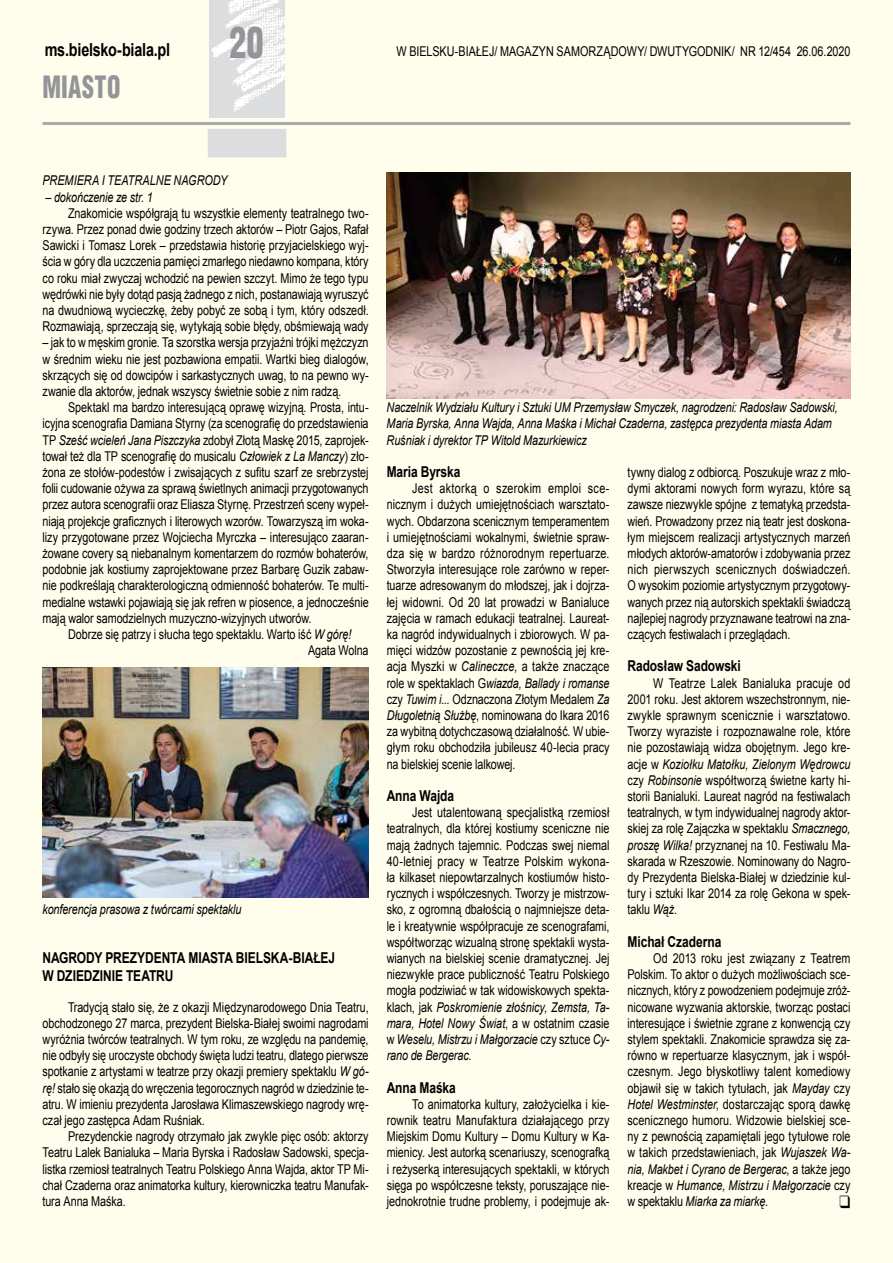
<style>
.page{position:relative;width:893px;height:1263px;background:#fffdec}
.page>*{position:absolute;margin:0;border:0;box-sizing:border-box;transform-origin:0 0}
.t1{font:900 42px "Switzerland Cond";color:#939598;scale:.8 1}
.t2{font:900 30px "Switzerland Cond";letter-spacing:.02em;color:#939598;scale:.8 1}
.t3{font:700 18px "Arial";letter-spacing:-.015em;color:#000;scale:.8 1}
.t4{font:700 15px/18px "Arial";letter-spacing:-.005em;color:#000;scale:.8 1}
.t5{font:13.5px/16.2px "Arial";letter-spacing:-.005em;color:#000;text-align:justify;scale:.8 1}
.t6{font:italic 13.5px/16.2px "Arial";letter-spacing:-.01em;color:#000;scale:.8 1}
.s1{font-style:italic}
</style>
<div class="page">
<hr style="left:43px;top:122px;width:807px;height:3px;background:#a7a9ac">
<img style="left:209px;top:0;width:76px;height:117px">
<div style="left:208px;top:129px;width:78px;height:28px;background:#dcddde"></div>
<img style="left:387px;top:172px;width:463px;height:227px">
<img style="left:43px;top:668px;width:326px;height:229px">
<h3 class="t3" style="left:45px;top:37px;width:158px">ms.bielsko-biala.pl</h3>
<h2 class="t2" style="left:43px;top:68px;width:99px">MIASTO</h2>
<h1 class="t1" style="left:229px;top:16px;width:44px">20</h1>
<p class="t5" style="left:396px;top:43px;width:569px">W BIELSKU-BIAŁEJ/ MAGAZYN SAMORZĄDOWY/ DWUTYGODNIK/ NR 12/454 26.06.2020</p>
<p class="t6" style="left:43px;top:172px;width:232px">PREMIERA I TEATRALNE NAGRODY</p>
<p class="t6" style="left:45px;top:189px;width:136px">– dokończenie ze str. 1</p>
<p class="t5" style="left:43px;top:205px;width:409px;text-indent:26px">Znakomicie współgrają tu wszystkie elementy teatralnego two&shy;rzywa. Przez ponad dwie godziny trzech aktorów – Piotr Gajos, Rafał Sawicki i Tomasz Lorek – przedstawia historię przyjacielskiego wyj&shy;ścia w góry dla uczczenia pamięci zmarłego niedawno kompana, który co roku miał zwyczaj wchodzić na pewien szczyt. Mimo że tego typu wędrówki nie były dotąd pasją żadnego z nich, postanawiają wyruszyć na dwudniową wycieczkę, żeby pobyć ze sobą i tym, który odszedł.<br>Rozmawiają, sprzeczają się, wytykają sobie błędy, obśmiewają wady</p>
<p class="t5" style="left:43px;top:334px;width:409px">– jak to w męskim gronie. Ta szorstka wersja przyjaźni trójki mężczyzn w średnim wieku nie jest pozbawiona empatii. Wartki bieg dialogów, skrzących się od dowcipów i sarkastycznych uwag, to na pewno wy&shy;zwanie dla aktorów, jednak wszyscy świetnie sobie z nim radzą.</p>
<p class="t5" style="left:43px;top:399px;width:409px;text-indent:26px">Spektakl ma bardzo interesującą oprawę wizyjną. Prosta, intu&shy;icyjna scenografia Damiana Styrny (za scenografię do przedstawienia TP <span class="s1">Sześć wcieleń Jana Piszczyka</span> zdobył Złotą Maskę 2015, zaprojek&shy;tował też dla TP scenografię do musicalu <span class="s1">Człowiek z La Manczy</span>) zło&shy;żona ze stołów-podestów i zwisających z sufitu szarf ze srebrzystej folii cudowanie ożywa za sprawą świetlnych animacji przygotowanych przez autora scenografii oraz Eliasza Styrnę. Przestrzeń sceny wypeł&shy;niają projekcje graficznych i literowych wzorów. Towarzyszą im woka&shy;lizy przygotowane przez Wojciecha Myrczka – interesująco zaaran&shy;żowane covery są niebanalnym komentarzem do rozmów bohaterów, podobnie jak kostiumy zaprojektowane przez Barbarę Guzik zabaw&shy;nie podkreślają charakterologiczną odmienność bohaterów. Te multi&shy;medialne wstawki pojawiają się jak refren w piosence, a jednocześnie mają walor samodzielnych muzyczno-wizyjnych utworów.</p>
<p class="t5" style="left:308px;top:626px;width:77px;text-indent:-240px">Dobrze się patrzy i słucha tego spektaklu. Warto iść <span class="s1">W górę!<br></span>Agata Wolna</p>
<p class="t6" style="left:43px;top:901px;width:250px">konferencja prasowa z twórcami spektaklu</p>
<p class="t4" style="left:43px;top:949px;width:367px">NAGRODY PREZYDENTA MIASTA BIELSKA-BIAŁEJ<br>W DZIEDZINIE TEATRU</p>
<p class="t5" style="left:43px;top:999px;width:409px;text-indent:26px">Tradycją stało się, że z okazji Międzynarodowego Dnia Teatru, obchodzonego 27 marca, prezydent Bielska-Białej swoimi nagrodami wyróżnia twórców teatralnych. W tym roku, ze względu na pandemię, nie odbyły się uroczyste obchody święta ludzi teatru, dlatego pierwsze spotkanie z artystami w teatrze przy okazji premiery spektaklu <span class="s1">W gó&shy;rę!</span> stało się okazją do wręczenia tegorocznych nagród w dziedzinie te&shy;atru. W imieniu prezydenta Jarosława Klimaszewskiego nagrody wrę&shy;czał jego zastępca Adam Ruśniak.</p>
<p class="t5" style="left:43px;top:1128px;width:409px;text-indent:26px">Prezydenckie nagrody otrzymało jak zwykle pięc osób: aktorzy Teatru Lalek Banialuka – Maria Byrska i Radosław Sadowski, specja&shy;listka rzemiosł teatralnych Teatru Polskiego Anna Wajda, aktor TP Mi&shy;chał Czaderna oraz animatorka kultury, kierowniczka teatru Manufak&shy;tura Anna Maśka.</p>
<p class="t6" style="left:387px;top:399px;width:565px">Naczelnik Wydziału Kultury i Sztuki UM Przemysław Smyczek, nagrodzeni: Radosław Sadowski,<br>Maria Byrska, Anna Wajda, Anna Maśka i Michał Czaderna, zastępca prezydenta miasta Adam<br>Ruśniak i dyrektor TP Witold Mazurkiewicz</p>
<p class="t4" style="left:387px;top:463px;width:94px">Maria Byrska</p>
<p class="t5" style="left:387px;top:480px;width:280px;text-indent:26px">Jest aktorką o szerokim emploi sce&shy;nicznym i dużych umiejętnościach warsztato&shy;wych. Obdarzona scenicznym temperamentem i umiejętnościami wokalnymi, świetnie spraw&shy;dza się w bardzo różnorodnym repertuarze.<br>Stworzyła interesujące role zarówno w reper&shy;tuarze adresowanym do młodszej, jak i dojrza&shy;łej widowni. Od 20 lat prowadzi w Banialuce zajęcia w ramach edukacji teatralnej. Laureat&shy;ka nagród indywidualnych i zbiorowych. W pa&shy;mięci widzów pozostanie z pewnością jej kre&shy;acja Myszki w <span class="s1">Calineczce</span>, a także znaczące role w spektaklach G<span class="s1">wiazda, Ballady i romanse </span>czy <span class="s1">Tuwim i...</span> Odznaczona Złotym Medalem <span class="s1">Za Długoletnią Służbę</span>, nominowana do Ikara 2016 za wybitną dotychczasową działalność. W ubie&shy;głym roku obchodziła jubileusz 40-lecia pracy na bielskiej scenie lalkowej.</p>
<p class="t4" style="left:387px;top:787px;width:86px">Anna Wajda</p>
<p class="t5" style="left:387px;top:804px;width:280px;text-indent:26px">Jest utalentowaną specjalistką rzemiosł teatralnych, dla której kostiumy sceniczne nie mają żadnych tajemnic. Podczas swej niemal 40-letniej pracy w Teatrze Polskim wykona&shy;ła kilkaset niepowtarzalnych kostiumów histo&shy;rycznych i współczesnych. Tworzy je mistrzow&shy;sko, z ogromną dbałością o najmniejsze deta&shy;le i kreatywnie współpracuje ze scenografami, współtworząc wizualną stronę spektakli wysta&shy;wianych na bielskiej scenie dramatycznej. Jej niezwykłe prace publiczność Teatru Polskiego mogła podziwiać w tak widowiskowych spekta&shy;klach, jak <span class="s1">Poskromienie złośnicy, Zemsta, Ta&shy;mara, Hotel Nowy Świat</span>, a w ostatnim czasie w <span class="s1">Weselu, Mistrzu i Małgorzacie</span> czy sztuce <span class="s1">Cy&shy;rano de Bergerac</span>.</p>
<p class="t4" style="left:387px;top:1078px;width:88px">Anna Maśka</p>
<p class="t5" style="left:387px;top:1096px;width:280px;text-indent:26px">To animatorka kultury, założycielka i kie&shy;rownik teatru Manufaktura działającego przy Miejskim Domu Kultury – Domu Kultury w Ka&shy;mienicy. Jest autorką scenariuszy, scenografką i reżyserką interesujących spektakli, w których sięga po współczesne teksty, poruszające nie&shy;jednokrotnie trudne problemy, i podejmuje ak-</p>
<p class="t5" style="left:628px;top:464px;width:280px">tywny dialog z odbiorcą. Poszukuje wraz z mło&shy;dymi aktorami nowych form wyrazu, które są zawsze niezwykle spójne z tematyką przedsta&shy;wień. Prowadzony przez nią teatr jest doskona&shy;łym miejscem realizacji artystycznych marzeń młodych aktorów-amatorów i zdobywania przez nich pierwszych scenicznych doświadczeń.<br>O wysokim poziomie artystycznym przygotowy&shy;wanych przez nią autorskich spektakli świadczą najlepiej nagrody przyznawane teatrowi na zna&shy;czących festiwalach i przeglądach.</p>
<p class="t4" style="left:628px;top:657px;width:143px">Radosław Sadowski</p>
<p class="t5" style="left:628px;top:675px;width:280px;text-indent:26px">W Teatrze Lalek Banialuka pracuje od 2001 roku. Jest aktorem wszechstronnym, nie&shy;zwykle sprawnym scenicznie i warsztatowo.<br>Tworzy wyraziste i rozpoznawalne role, które nie pozostawiają widza obojętnym. Jego kre&shy;acje w <span class="s1">Koziołku Matołku, Zielonym Wędrowcu </span>czy <span class="s1">Robinsonie</span> współtworzą świetne karty hi&shy;storii Banialuki. Laureat nagród na festiwalach teatralnych, w tym indywidualnej nagrody aktor&shy;skiej za rolę Zajączka w spektaklu <span class="s1">Smacznego, proszę Wilka!</span> przyznanej na 10. Festiwalu Ma&shy;skarada w Rzeszowie. Nominowany do Nagro&shy;dy Prezydenta Bielska-Białej w dziedzinie kul&shy;tury i sztuki Ikar 2014 za rolę Gekona w spek&shy;taklu <span class="s1">Wąż</span>.</p>
<p class="t4" style="left:628px;top:933px;width:119px">Michał Czaderna</p>
<p class="t5" style="left:628px;top:950px;width:280px;text-indent:26px">Od 2013 roku jest związany z Teatrem Polskim. To aktor o dużych możliwościach sce&shy;nicznych, który z powodzeniem podejmuje zróż&shy;nicowane wyzwania aktorskie, tworząc postaci interesujące i świetnie zgrane z konwencją czy stylem spektakli. Znakomicie sprawdza się za&shy;równo w repertuarze klasycznym, jak i współ&shy;czesnym. Jego błyskotliwy talent komediowy objawił się w takich tytułach, jak <span class="s1">Mayday</span> czy <span class="s1">Hotel Westminster</span>, dostarczając sporą dawkę scenicznego humoru. Widzowie bielskiej sce&shy;ny z pewnością zapamiętali jego tytułowe role w takich przedstawieniach, jak <span class="s1">Wujaszek Wa&shy;nia, Makbet i Cyrano de Bergerac</span>, a także jego kreacje w <span class="s1">Humance, Mistrzu i Małgorzacie</span> czy w spektaklu <span class="s1">Miarka za miarkę</span>.</p>
</div>
